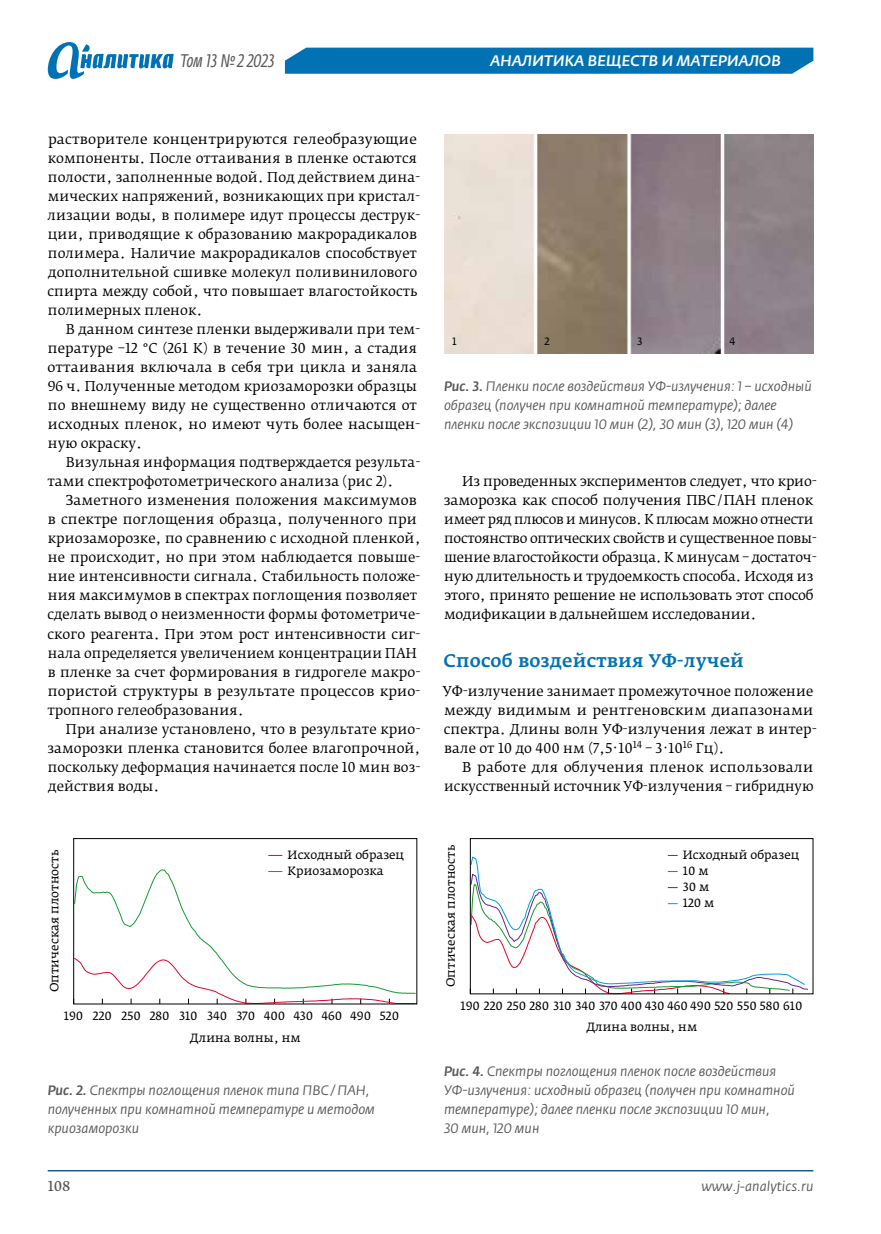
<style>
.page{position:relative;width:881px;height:1234px;background:#fff}
.page>*{position:absolute;margin:0;border:0;box-sizing:border-box;transform-origin:0 0}
.t1{font:500 18px "Fedra Serif A Pro";letter-spacing:.01em;color:#0072b4}
.t2{font:italic 18px "Fedra Sans Cond Pro";color:#575756}
.t3{font:italic 500 15px "Fedra Sans Pro";letter-spacing:.01em;color:#fff}
.t4{font:13.5px/19px "Fedra Serif B Pro";color:#000}
.t5{font:italic 13.5px/19px "Fedra Sans Pro";color:#575756}
.t6{font:13.5px/19px "Fedra Serif B Pro";letter-spacing:-.02em;color:#000}
.t7{font:13.5px "Fedra Serif B Pro";color:#575756}
.t8{font:11.85px/16px "Fedra Serif A Pro";color:#000}
.t9{font:10.5px "Fedra Serif A Pro";color:#000}
.s1{font-weight:500}
</style>
<div class="page">
<hr style="left:48px;top:1169px;width:765px;height:2px;background:#1d5b89">
<div style="left:285px;top:48px;width:528px;height:26px;background:#0072b4"></div>
<svg style="left:48px;top:42px;width:126px;height:37px"></svg>
<svg style="left:269px;top:854px;width:13px;height:1px"></svg>
<svg style="left:73px;top:868px;width:343px;height:135px"></svg>
<img style="left:444px;top:134px;width:369px;height:219px">
<svg style="left:470px;top:870px;width:338px;height:124px"></svg>
<div style="left:470px;top:838px;width:342px;height:155px;border:1px solid #000"></div>
<h1 class="t2" style="left:180px;top:50px;width:97px">Том 13 №2 2023</h1>
<p class="t3" style="left:490px;top:51px;width:291px">АНАЛИТИКА ВЕЩЕСТВ И МАТЕРИАЛОВ</p>
<p class="t4" style="left:47px;top:129px;width:374px">растворителе концентрируются гелеобразующие компоненты. После оттаивания в пленке остаются полости, заполненные водой. Под действием дина&shy;мических напряжений, возникающих при кристал&shy;лизации воды, в полимере идут процессы деструк&shy;ции, приводящие к образованию макрорадикалов полимера. Наличие макрорадикалов способствует дополнительной сшивке молекул поливинилового спирта между собой, что повышает влагостойкость полимерных пленок.</p>
<p class="t4" style="left:47px;top:319px;width:374px;text-indent:18px">В данном синтезе пленки выдерживали при тем&shy;пературе –12 °C (261 К) в течение 30 мин, а стадия оттаивания включала в себя три цикла и заняла 96 ч. Полученные методом криозаморозки образцы по внешнему виду не существенно отличаются от исходных пленок, но имеют чуть более насыщен&shy;ную окраску.</p>
<p class="t4" style="left:47px;top:453px;width:374px;text-indent:18px">Визульная информация подтверждается результа&shy;тами спектрофотометрического анализа (рис 2).</p>
<p class="t4" style="left:47px;top:491px;width:374px;text-indent:18px">Заметного изменения положения максимумов в спектре поглощения образца, полученного при криозаморозке, по сравнению с исходной пленкой, не происходит, но при этом наблюдается повыше&shy;ние интенсивности сигнала. Стабильность положе&shy;ния максимумов в спектрах поглощения позволяет сделать вывод о неизменности формы фотометриче&shy;ского реагента. При этом рост интенсивности сиг&shy;нала определяется увеличением концентрации ПАН в пленке за счет формирования в гидрогеле макро&shy;пористой структуры в результате процессов крио&shy;тропного гелеобразования.</p>
<p class="t4" style="left:48px;top:719px;width:374px;text-align:justify;text-indent:18px">При анализе установлено, что в результате крио&shy;заморозки пленка становится более влагопрочной, поскольку деформация начинается после 10 мин воз&shy;действия воды.</p>
<p class="t8" style="left:47px;top:992px;width:144px;rotate:-90deg">Оптическая плотность</p>
<p class="t8" style="left:287px;top:847px;width:118px">Исходный образец<br>Криозаморозка</p>
<p class="t8" style="left:64px;top:1008px;width:336px">190 220 250 280 310 340 370 400 430 460 490 520</p>
<p class="t8" style="left:190px;top:1029px;width:112px">Длина волны, нм</p>
<p class="t5" style="left:48px;top:1080px;width:328px"><span class="s1">Рис. 2.</span> Спектры поглощения пленок типа ПВС/ПАН, полученных при комнатной температуре и методом криозаморозки</p>
<p class="t9" style="left:452px;top:337px;width:6px">1</p>
<p class="t9" style="left:544px;top:337px;width:7px">2</p>
<p class="t9" style="left:636px;top:337px;width:7px">3</p>
<p class="t9" style="left:729px;top:337px;width:7px">4</p>
<p class="t5" style="left:444px;top:377px;width:369px"><span class="s1">Рис. 3.</span> Пленки после воздействия УФ-излучения: 1 – исходный образец (получен при комнатной температуре); далее пленки после экспозиции 10 мин (2), 30 мин (3), 120 мин (4)</p>
<p class="t6" style="left:444px;top:472px;width:374px;text-indent:18px">Из проведенных экспериментов следует, что крио&shy;заморозка как способ получения ПВС/ПАН пленок имеет ряд плюсов и минусов. К плюсам можно отнести постоянство оптических свойств и существенное повы&shy;шение влагостойкости образца. К минусам – достаточ&shy;ную длительность и трудоемкость способа. Исходя из этого, принято решение не использовать этот способ модификации в дальнейшем исследовании.</p>
<h1 class="t1" style="left:443px;top:649px;width:302px">Способ воздействия УФ-лучей</h1>
<p class="t4" style="left:442px;top:681px;width:375px">УФ-излучение занимает промежуточное положение между видимым и рентгеновским диапазонами спектра. Длины волн УФ-излучения лежат в интер&shy;вале от 10 до 400 нм (7,5· 10<sup>14</sup> – 3 · 10<sup>16</sup> Гц).</p>
<p class="t4" style="left:444px;top:757px;width:370px;text-align:right">В работе для облучения пленок использовали искусственный источник УФ-излучения – гибридную</p>
<p class="t8" style="left:443px;top:987px;width:144px;rotate:-90deg">Оптическая плотность</p>
<p class="t8" style="left:682px;top:847px;width:118px">Исходный образец<br>10 м<br>30 м<br>120 м</p>
<p class="t8" style="left:460px;top:998px;width:343px">190 220 250 280 310 340 370 400 430 460 490 520 550 580 610</p>
<p class="t8" style="left:586px;top:1019px;width:112px">Длина волны, нм</p>
<p class="t5" style="left:444px;top:1061px;width:352px"><span class="s1">Рис. 4.</span> Спектры поглощения пленок после воздействия УФ-излучения: исходный образец (получен при комнатной температуре); далее пленки после экспозиции 10 мин,<br>30 мин, 120 мин</p>
<p class="t7" style="left:48px;top:1176px;width:24px">108</p>
<p class="t5" style="left:701px;top:1176px;width:113px">www.j-analytics.ru</p>
</div>
